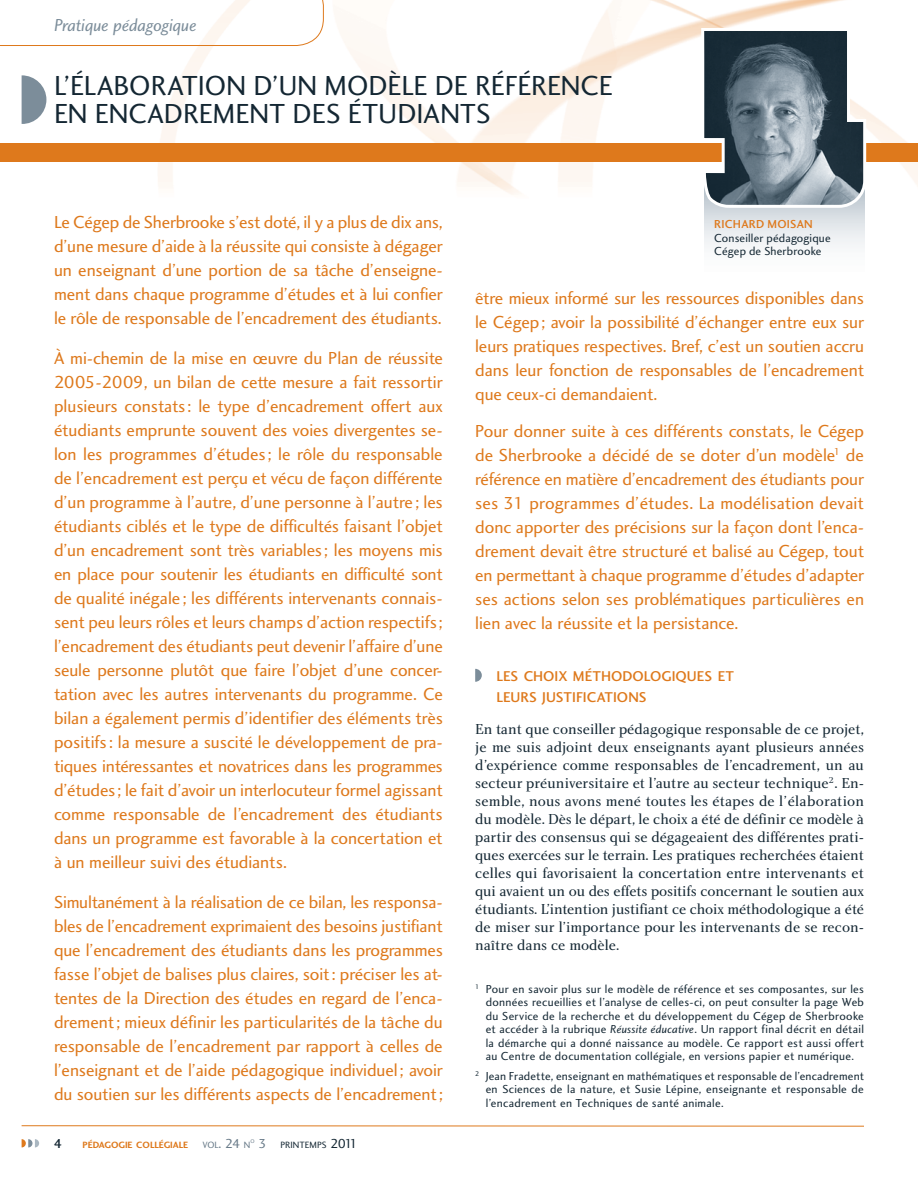
<style>
.page{position:relative;width:918px;height:1188px;background:#fff}
.page>*{position:absolute;margin:0;border:0;box-sizing:border-box;transform-origin:0 0}
.t1{font:28.5px/28.5px "Charlotte Sans Book Plain";color:#142733}
.t2{font:18px/24px "Charlotte Sans Book Plain";letter-spacing:-.005em;color:#de791c;text-align:justify}
.t3{font:18px "Charlotte Sans Book Italic Plain";letter-spacing:-.01em;color:#7c8d9a}
.t4{font:15px/18px "Charlotte Book Plain";color:#142733;text-align:justify}
.t5{font:14.7px/21px "Charlotte Sans Medium Plain";color:#de791c}
.t6{font:13.5px "Charlotte Sans Medium Plain";color:#142733}
.t7{font:12px/13.5px "Charlotte Sans Book Plain";letter-spacing:.025em;color:#142733;text-align:justify}
.t8{font:12px "Charlotte Sans Medium Plain";letter-spacing:.02em;color:#de791c}
.t9{font:9.45px "Charlotte Sans Bold Plain";color:#de791c}
.t10{font:9.45px "Charlotte Sans Book Plain";color:#142733}
.t11{font:9.45px "Charlotte Sans Book Plain";color:#687a88}
.t12{font:5.55px "Charlotte Sans Book Plain";color:#687a88}
.s1{font-size:13.5px}
.s2{font-size:13.5px;color:#687a88}
.s3{font-family:"Charlotte Sans Book Italic Plain"}
</style>
<div class="page">
<img style="left:0;top:0;width:918px;height:195px">
<svg style="left:22px;top:75px;width:24px;height:49px"></svg>
<svg style="left:475px;top:669px;width:7px;height:13px"></svg>
<svg style="left:0;top:0;width:324px;height:46px"></svg>
<div style="left:0;top:144px;width:918px;height:18px;background:#de791c"></div>
<hr style="left:22px;top:1125px;width:842px;height:2px;background:#de791c">
<svg style="left:22px;top:1139px;width:17px;height:9px"></svg>
<svg style="left:704px;top:209px;width:161px;height:38px"></svg>
<svg style="left:700px;top:26px;width:168px;height:183px"></svg>
<p class="t3" style="left:54px;top:18px;width:144px">Pratique pédagogique</p>
<h1 class="t1" style="left:54px;top:74px;width:560px">L’ÉLABORATION D’UN MODÈLE DE RÉFÉRENCE<br>EN ENCADREMENT DES ÉTUDIANTS</h1>
<p class="t2" style="left:54px;top:212px;width:390px">Le Cégep de Sherbrooke s’est doté, il y a plus de dix ans, d’une mesure d’aide à la réussite qui consiste à dégager un enseignant d’une portion de sa tâche d’enseigne&shy;ment dans chaque programme d’études et à lui confier le rôle de responsable de l’encadrement des étudiants.</p>
<p class="t2" style="left:54px;top:348px;width:390px">À mi-chemin de la mise en œuvre du Plan de réussite 2005-2009, un bilan de cette mesure a fait ressortir plusieurs constats : le type d’encadrement offert aux étudiants emprunte souvent des voies divergentes se&shy;lon les programmes d’études ; le rôle du responsable de l’encadrement est perçu et vécu de façon différente d’un programme à l’autre, d’une personne à l’autre ; les étudiants ciblés et le type de difficultés faisant l’objet d’un encadrement sont très variables ; les moyens mis en place pour soutenir les étudiants en difficulté sont de qualité inégale ; les différents intervenants connais&shy;sent peu leurs rôles et leurs champs d’action respectifs ; l’encadrement des étudiants peut devenir l’affaire d’une seule personne plutôt que faire l’objet d’une concer&shy;tation avec les autres intervenants du programme. Ce bilan a également permis d’identifier des éléments très positifs : la mesure a suscité le développement de pra&shy;tiques intéressantes et novatrices dans les programmes d’études ; le fait d’avoir un interlocuteur formel agissant comme responsable de l’encadrement des étudiants dans un programme est favorable à la concertation et à un meilleur suivi des étudiants.</p>
<p class="t2" style="left:54px;top:892px;width:390px">Simultanément à la réalisation de ce bilan, les responsa&shy;bles de l’encadrement exprimaient des besoins justifiant que l’encadrement des étudiants dans les programmes fasse l’objet de balises plus claires, soit : préciser les at&shy;tentes de la Direction des études en regard de l’enca&shy;drement ; mieux définir les particularités de la tâche du responsable de l’encadrement par rapport à celles de l’enseignant et de l’aide pédagogique individuel ; avoir du soutien sur les différents aspects de l’encadrement ;</p>
<p class="t6" style="left:54px;top:1138px;width:10px">4</p>
<p class="t9" style="left:82px;top:1141px;width:107px">PÉDAGOGIE COLLÉGIALE</p>
<p class="t11" style="left:202px;top:1141px;width:49px">VOL<span class="s1">. 24</span> N</p>
<p class="t12" style="left:250px;top:1139px;width:6px">O</p>
<p class="t10" style="left:258px;top:1141px;width:101px"><span class="s2">3</span> PRINTEMPS <span class="s1">2011</span></p>
<p class="t8" style="left:714px;top:219px;width:100px">RICHARD MOISAN</p>
<p class="t7" style="left:714px;top:232px;width:118px">Conseiller pédagogique<br>Cégep de Sherbrooke</p>
<p class="t2" style="left:475px;top:287px;width:390px">être mieux informé sur les ressources disponibles dans le Cégep ; avoir la possibilité d’échanger entre eux sur leurs pratiques respectives. Bref, c’est un soutien accru dans leur fonction de responsables de l’encadrement que ceux-ci demandaient.</p>
<p class="t2" style="left:475px;top:421px;width:390px">Pour donner suite à ces différents constats, le Cégep de Sherbrooke a décidé de se doter d’un modèle<sup>1</sup> de référence en matière d’encadrement des étudiants pour ses 31 programmes d’études. La modélisation devait donc apporter des précisions sur la façon dont l’enca&shy;drement devait être structuré et balisé au Cégep, tout en permettant à chaque programme d’études d’adapter ses actions selon ses problématiques particulières en lien avec la réussite et la persistance.</p>
<p class="t5" style="left:496px;top:667px;width:239px">LES CHOIX MÉTHODOLOGIQUES ET<br>LEURS JUSTIFICATIONS</p>
<p class="t4" style="left:475px;top:721px;width:390px">En tant que conseiller pédagogique responsable de ce projet, je me suis adjoint deux enseignants ayant plusieurs années d’expérience comme responsables de l’encadrement, un au secteur préuniversitaire et l’autre au secteur technique<sup>2</sup>. En&shy;semble, nous avons mené toutes les étapes de l’élaboration du modèle. Dès le départ, le choix a été de définir ce modèle à partir des consensus qui se dégageaient des différentes prati&shy;ques exercées sur le terrain. Les pratiques recherchées étaient celles qui favorisaient la concertation entre intervenants et qui avaient un ou des effets positifs concernant le soutien aux étudiants. L’intention justifiant ce choix méthodologique a été de miser sur l’importance pour les intervenants de se recon&shy;naître dans ce modèle.</p>
<p class="t7" style="left:486px;top:983px;width:380px;text-indent:-10px"><sup>1</sup> Pour en savoir plus sur le modèle de référence et ses composantes, sur les données recueillies et l’analyse de celles-ci, on peut consulter la page Web du Service de la recherche et du développement du Cégep de Sherbrooke et accéder à la rubrique <span class="s3">Réussite éducative</span>. Un rapport final décrit en détail la démarche qui a donné naissance au modèle. Ce rapport est aussi offert au Centre de documentation collégiale, en versions papier et numérique.</p>
<p class="t7" style="left:486px;top:1070px;width:380px;text-indent:-10px"><sup>2</sup> Jean Fradette, enseignant en mathématiques et responsable de l’encadrement en Sciences de la nature, et Susie Lépine, enseignante et responsable de l’encadrement en Techniques de santé animale.</p>
</div>
